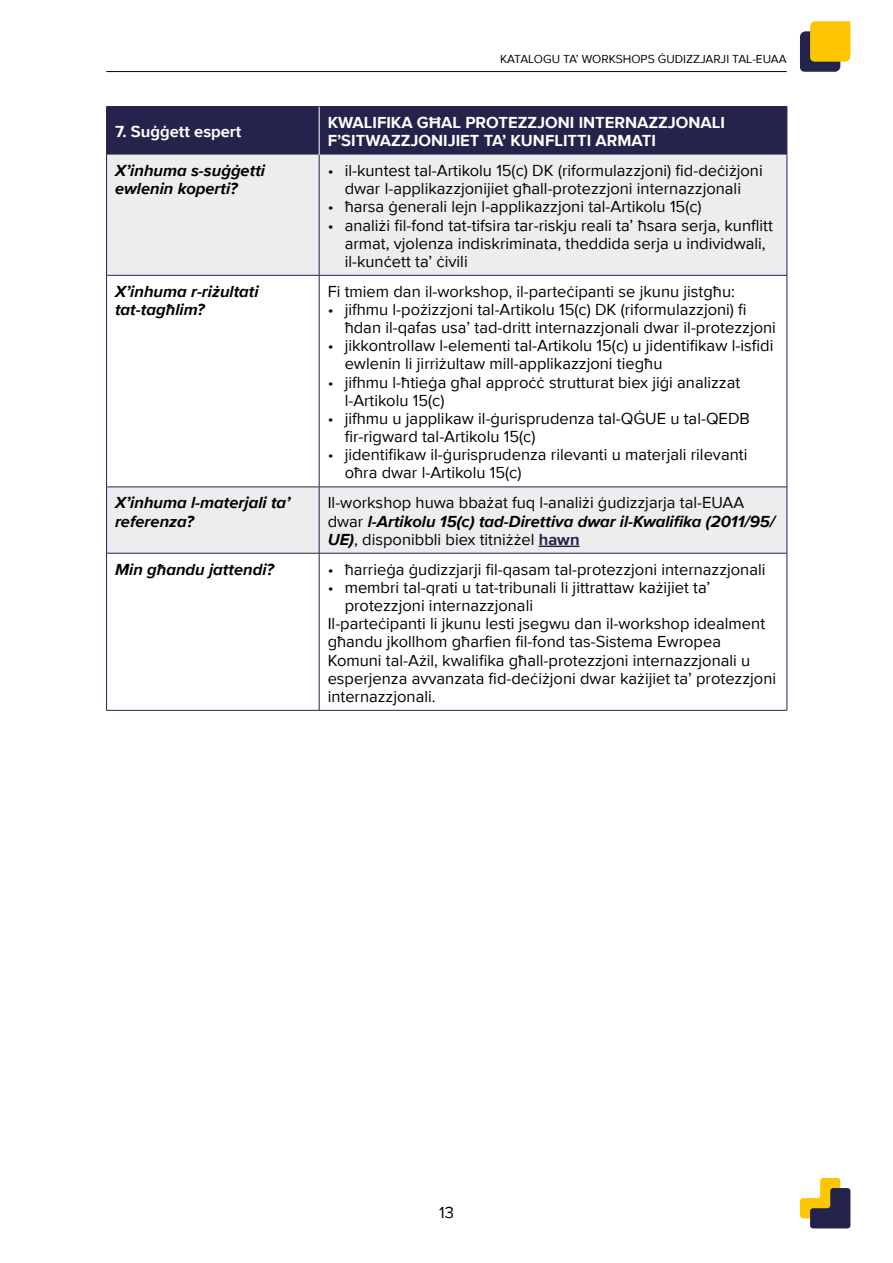
<style>
.page{position:relative;width:893px;height:1263px;background:#fff}
.page>*{position:absolute;margin:0;border:0;box-sizing:border-box;transform-origin:0 0}
.TABLE_Body_text{font:16.5px/18.1px "Proxima Nova";color:#000}
.TABLE_Body_text-2{font:italic 700 16.5px/18.1px "Proxima Nova";color:#000}
.TABLE_Header{font:700 16.5px/18.1px "Proxima Nova";color:#fff}
.t1{font:12px "Proxima Nova";color:#000}
.s1{font-weight:700;font-style:italic}
.s2{font-weight:700;color:#23244c}
</style>
<div class="page">
<svg style="left:800px;top:1178px;width:50px;height:50px"></svg>
<svg style="left:800px;top:21px;width:50px;height:51px;background:#c19e2e"></svg>
<hr style="left:106px;top:71px;width:681px;height:1px;background:#000">
<div style="left:107px;top:107px;width:680px;height:48px;background:#24234c"></div>
<svg style="left:107px;top:155px;width:680px;height:398px"></svg>
<hr style="left:106px;top:106px;width:213px;height:1px;background:#24234c">
<hr style="left:106px;top:107px;width:1px;height:48px;background:#24234c">
<hr style="left:319px;top:106px;width:468px;height:1px;background:#24234c">
<hr style="left:787px;top:107px;width:1px;height:48px;background:#24234c">
<hr style="left:106px;top:155px;width:1px;height:120px;background:#24234c">
<hr style="left:319px;top:155px;width:1px;height:120px;background:#24234c">
<hr style="left:787px;top:155px;width:1px;height:120px;background:#24234c">
<hr style="left:106px;top:275px;width:213px;height:1px;background:#24234c">
<hr style="left:106px;top:276px;width:1px;height:211px;background:#24234c">
<hr style="left:319px;top:275px;width:468px;height:1px;background:#24234c">
<hr style="left:319px;top:276px;width:1px;height:211px;background:#24234c">
<hr style="left:787px;top:276px;width:1px;height:211px;background:#24234c">
<hr style="left:106px;top:487px;width:213px;height:1px;background:#24234c">
<hr style="left:106px;top:487px;width:1px;height:66px;background:#24234c">
<hr style="left:319px;top:487px;width:468px;height:1px;background:#24234c">
<hr style="left:319px;top:487px;width:1px;height:66px;background:#24234c">
<hr style="left:787px;top:487px;width:1px;height:66px;background:#24234c">
<hr style="left:106px;top:553px;width:213px;height:1px;background:#24234c">
<hr style="left:106px;top:553px;width:1px;height:157px;background:#24234c">
<hr style="left:319px;top:553px;width:468px;height:1px;background:#24234c">
<hr style="left:319px;top:553px;width:1px;height:157px;background:#24234c">
<hr style="left:787px;top:553px;width:1px;height:157px;background:#24234c">
<hr style="left:106px;top:710px;width:213px;height:1px;background:#24234c">
<hr style="left:319px;top:710px;width:468px;height:1px;background:#24234c">
<hr style="left:319px;top:107px;width:1px;height:48px;background:#fff">
<hr style="left:539px;top:546px;width:41px;height:1px;background:#23244c">
<p class="t1" style="left:500px;top:50px;width:288px">KATALOGU TA’ WORKSHOPS ĠUDIZZJARJI TAL-EUAA</p>
<p class="TABLE_Header" style="left:115px;top:122px;width:128px">7. Suġġett espert</p>
<p class="TABLE_Header" style="left:328px;top:113px;width:399px">KWALIFIKA GĦAL PROTEZZJONI INTERNAZZJONALI<br>F’SITWAZZJONIJIET TA’ KUNFLITTI ARMATI</p>
<p class="TABLE_Body_text-2" style="left:115px;top:161px;width:152px">X’inhuma s-suġġetti ewlenin koperti?</p>
<p class="TABLE_Body_text" style="left:328px;top:161px;width:437px;text-align:center">• il-kuntest tal-Artikolu 15(c) DK (riformulazzjoni) fid-deċiżjoni dwar l-applikazzjonijiet għall-protezzjoni internazzjonali</p>
<p class="TABLE_Body_text" style="left:328px;top:197px;width:375px">• ħarsa ġenerali lejn l-applikazzjoni tal-Artikolu 15(c)</p>
<p class="TABLE_Body_text" style="left:345px;top:215px;width:430px;text-indent:-17px">• analiżi fil-fond tat-tifsira tar-riskju reali ta’ ħsara serja, kunflitt armat, vjolenza indiskriminata, theddida serja u individwali, il-kunċett ta’ ċivili</p>
<p class="TABLE_Body_text-2" style="left:115px;top:282px;width:145px">X’inhuma r-riżultati tat-tagħlim?</p>
<p class="TABLE_Body_text" style="left:328px;top:282px;width:409px">Fi tmiem dan il-workshop, il-parteċipanti se jkunu jistgħu:</p>
<p class="TABLE_Body_text" style="left:345px;top:300px;width:433px;text-indent:-17px">• jifhmu l-pożizzjoni tal-Artikolu 15(c) DK (riformulazzjoni) fi ħdan il-qafas usa’ tad-dritt internazzjonali dwar il-protezzjoni</p>
<p class="TABLE_Body_text" style="left:345px;top:336px;width:430px;text-indent:-17px">• jikkontrollaw l-elementi tal-Artikolu 15(c) u jidentifikaw l-isfidi ewlenin li jirriżultaw mill-applikazzjoni tiegħu</p>
<p class="TABLE_Body_text" style="left:345px;top:372px;width:397px;text-indent:-17px">• jifhmu l-ħtieġa għal approċċ strutturat biex jiġi analizzat l-Artikolu 15(c)</p>
<p class="TABLE_Body_text" style="left:345px;top:409px;width:407px;text-indent:-17px">• jifhmu u japplikaw il-ġurisprudenza tal-QĠUE u tal-QEDB fir-rigward tal-Artikolu 15(c)</p>
<p class="TABLE_Body_text" style="left:345px;top:445px;width:404px;text-indent:-17px">• jidentifikaw il-ġurisprudenza rilevanti u materjali rilevanti oħra dwar l-Artikolu 15(c)</p>
<p class="TABLE_Body_text-2" style="left:115px;top:493px;width:177px">X’inhuma l-materjali ta’ referenza?</p>
<p class="TABLE_Body_text" style="left:328px;top:493px;width:449px">Il-workshop huwa bbażat fuq l-analiżi ġudizzjarja tal-EUAA dwar <span class="s1">l-Artikolu 15(c) tad-Direttiva dwar il-Kwalifika (2011/95/<br>UE)</span>, disponibbli biex titniżżel <span class="s2">hawn</span></p>
<p class="TABLE_Body_text-2" style="left:115px;top:560px;width:161px">Min għandu jattendi?</p>
<p class="TABLE_Body_text" style="left:328px;top:559px;width:439px">• ħarrieġa ġudizzjarji fil-qasam tal-protezzjoni internazzjonali</p>
<p class="TABLE_Body_text" style="left:345px;top:578px;width:367px;text-indent:-17px">• membri tal-qrati u tat-tribunali li jittrattaw każijiet ta’ protezzjoni internazzjonali</p>
<p class="TABLE_Body_text" style="left:328px;top:614px;width:450px">Il-parteċipanti li jkunu lesti jsegwu dan il-workshop idealment għandu jkollhom għarfien fil-fond tas-Sistema Ewropea Komuni tal-Ażil, kwalifika għall-protezzjoni internazzjonali u esperjenza avvanzata fid-deċiżjoni dwar każijiet ta’ protezzjoni internazzjonali.</p>
<p class="TABLE_Body_text" style="left:439px;top:1203px;width:16px">13</p>
</div>
